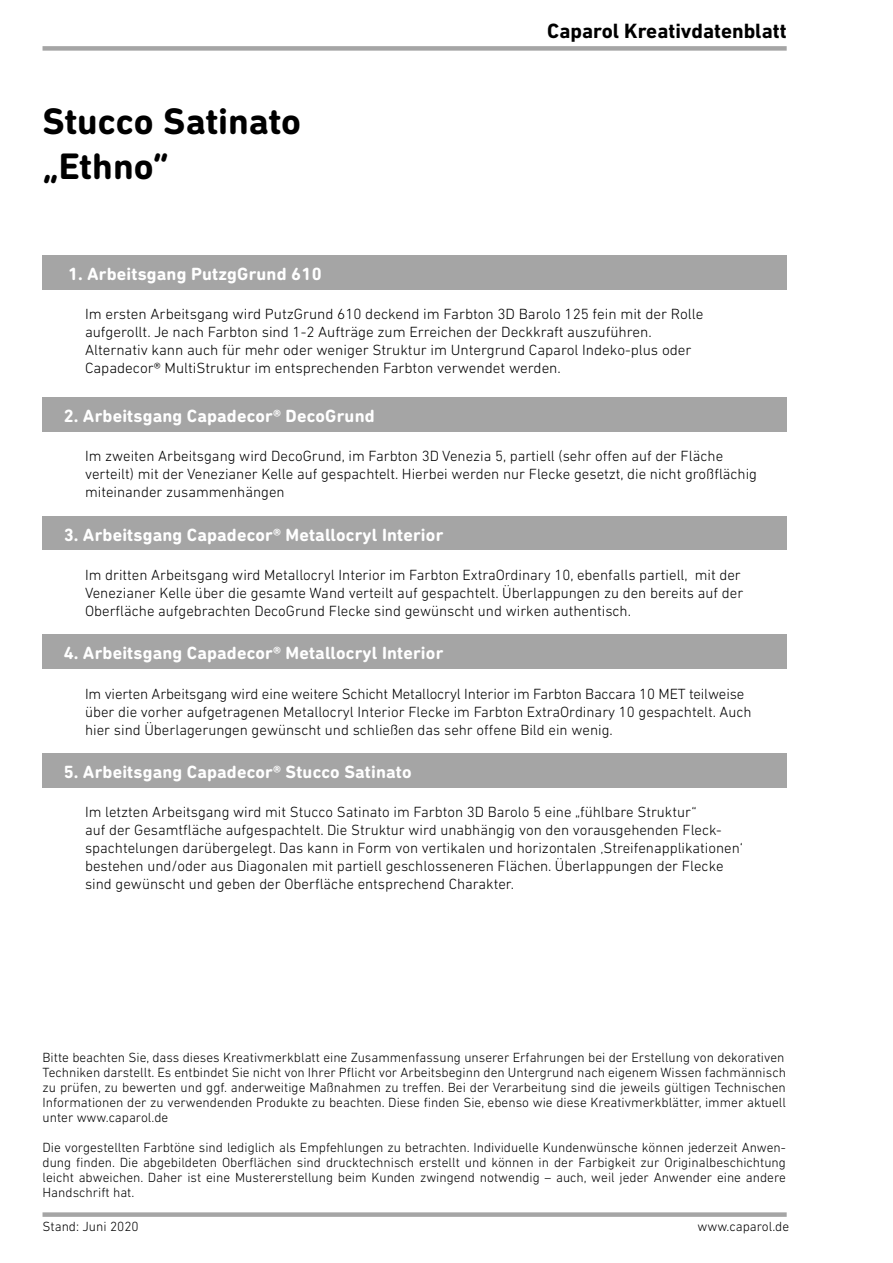
<style>
.page{position:relative;width:893px;height:1263px;background:#fff}
.page>*{position:absolute;margin:0;border:0;box-sizing:border-box;transform-origin:0 0}
.t1{font:700 37.5px/45px "DIN Next Rounded LT Pro";color:#000}
.t2{font:700 21px "DIN Next LT Pro";color:#000}
.t3{font:700 18px "DIN Next Rounded LT Pro";letter-spacing:.01em;color:#fff}
.t4{font:300 15px/18px "DIN Next LT Pro";color:#000}
.t5{font:300 13.5px/15px "DIN Next LT Pro";color:#000;text-align:justify}
</style>
<div class="page">
<div style="left:43px;top:46px;width:744px;height:5px;background:#a5a5a5"></div>
<div style="left:43px;top:255px;width:744px;height:34px;background:#a5a5a5"></div>
<div style="left:43px;top:397px;width:744px;height:34px;background:#a5a5a5"></div>
<div style="left:43px;top:516px;width:744px;height:34px;background:#a5a5a5"></div>
<div style="left:43px;top:634px;width:744px;height:34px;background:#a5a5a5"></div>
<div style="left:43px;top:753px;width:744px;height:34px;background:#a5a5a5"></div>
<div style="left:43px;top:1212px;width:744px;height:5px;background:#a5a5a5"></div>
<h1 class="t1" style="left:43px;top:99px;width:260px">Stucco Satinato „Ethno“</h1>
<h2 class="t2" style="left:547px;top:18px;width:241px">Caparol Kreativdatenblatt</h2>
<p class="t3" style="left:68px;top:263px;width:255px">1. Arbeitsgang PutzgGrund 610</p>
<p class="t4" style="left:85px;top:305px;width:620px">Im ersten Arbeitsgang wird PutzGrund 610 deckend im Farbton 3D Barolo 125 fein mit der Rolle aufgerollt. Je nach Farbton sind 1-2 Aufträge zum Erreichen der Deckkraft auszuführen.<br>Alternativ kann auch für mehr oder weniger Struktur im Untergrund Caparol Indeko-plus oder Capadecor® MultiStruktur im entsprechenden Farbton verwendet werden.</p>
<p class="t3" style="left:64px;top:405px;width:312px">2. Arbeitsgang Capadecor® DecoGrund</p>
<p class="t4" style="left:85px;top:447px;width:674px">Im zweiten Arbeitsgang wird DecoGrund, im Farbton 3D Venezia 5, partiell (sehr offen auf der Fläche verteilt) mit der Venezianer Kelle auf gespachtelt. Hierbei werden nur Flecke gesetzt, die nicht großflächig miteinander zusammenhängen</p>
<p class="t3" style="left:64px;top:524px;width:381px">3. Arbeitsgang Capadecor® Metallocryl Interior</p>
<p class="t4" style="left:85px;top:565px;width:660px">Im dritten Arbeitsgang wird Metallocryl Interior im Farbton ExtraOrdinary 10, ebenfalls partiell, mit der<br>Venezianer Kelle über die gesamte Wand verteilt auf gespachtelt. Überlappungen zu den bereits auf der<br>Oberfläche aufgebrachten DecoGrund Flecke sind gewünscht und wirken authentisch.</p>
<p class="t3" style="left:64px;top:643px;width:381px">4. Arbeitsgang Capadecor® Metallocryl Interior</p>
<p class="t4" style="left:85px;top:684px;width:668px">Im vierten Arbeitsgang wird eine weitere Schicht Metallocryl Interior im Farbton Baccara 10 MET teilweise über die vorher aufgetragenen Metallocryl Interior Flecke im Farbton ExtraOrdinary 10 gespachtelt. Auch hier sind Überlagerungen gewünscht und schließen das sehr offene Bild ein wenig.</p>
<p class="t3" style="left:64px;top:762px;width:349px">5. Arbeitsgang Capadecor® Stucco Satinato</p>
<p class="t4" style="left:85px;top:803px;width:659px">Im letzten Arbeitsgang wird mit Stucco Satinato im Farbton 3D Barolo 5 eine „fühlbare Struktur“<br>auf der Gesamtfläche aufgespachtelt. Die Struktur wird unabhängig von den vorausgehenden Fleck&shy;spachtelungen darübergelegt. Das kann in Form von vertikalen und horizontalen ‚Streifenapplikationen‘ bestehen und/oder aus Diagonalen mit partiell geschlosseneren Flächen. Überlappungen der Flecke sind gewünscht und geben der Oberfläche entsprechend Charakter.</p>
<p class="t5" style="left:43px;top:1050px;width:745px">Bitte beachten Sie, dass dieses Kreativmerkblatt eine Zusammenfassung unserer Erfahrungen bei der Erstellung von dekorativen Techniken darstellt. Es entbindet Sie nicht von Ihrer Pflicht vor Arbeitsbeginn den Untergrund nach eigenem Wissen fachmännisch zu prüfen, zu bewerten und ggf. anderweitige Maßnahmen zu treffen. Bei der Verarbeitung sind die jeweils gültigen Technischen Informationen der zu verwendenden Produkte zu beachten. Diese finden Sie, ebenso wie diese Kreativmerkblätter, immer aktuell unter www.caparol.de</p>
<p class="t5" style="left:43px;top:1140px;width:745px">Die vorgestellten Farbtöne sind lediglich als Empfehlungen zu betrachten. Individuelle Kundenwünsche können jederzeit Anwen&shy;dung finden. Die abgebildeten Oberflächen sind drucktechnisch erstellt und können in der Farbigkeit zur Originalbeschichtung leicht abweichen. Daher ist eine Mustererstellung beim Kunden zwingend notwendig – auch, weil jeder Anwender eine andere Handschrift hat.</p>
<p class="t5" style="left:43px;top:1219px;width:98px">Stand: Juni 2020</p>
<p class="t5" style="left:697px;top:1219px;width:93px">www.caparol.de</p>
</div>
